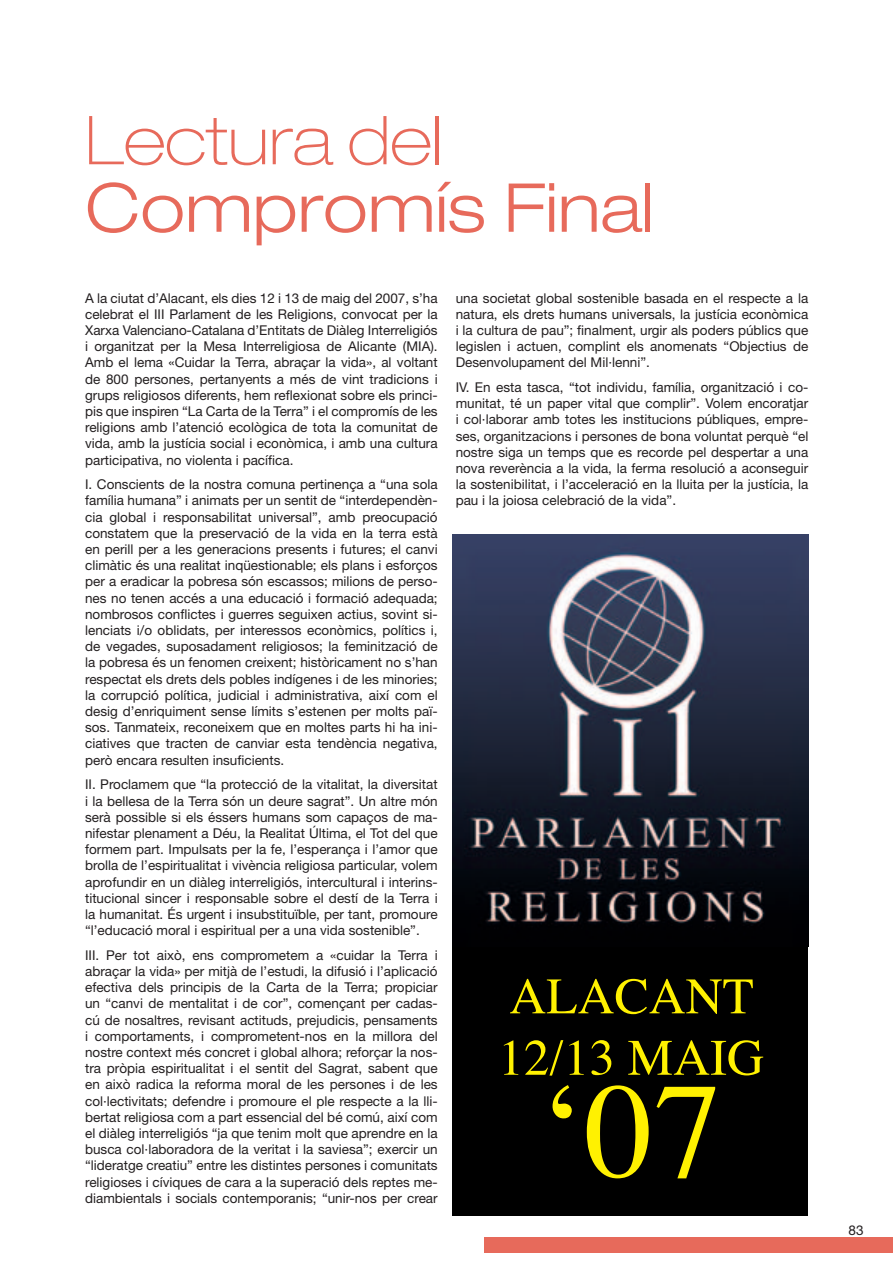
<style>
.page{position:relative;width:893px;height:1263px;background:#fff}
.page>*{position:absolute;margin:0;border:0;box-sizing:border-box;transform-origin:0 0}
.t1{font:136.5px "Times";color:#fff101}
.t2{font:300 expanded 67.5px "Helvetica Neue";color:#e76a5b}
.t3{font:100 expanded 67.5px "Helvetica Neue";color:#e76a5b}
.t4{font:51.15px/61.3px "Times";color:#fff101}
.t5{font:13.5px/16.2px "Helvetica Neue";color:#231f20;text-align:justify}
</style>
<div class="page">
<div style="left:452px;top:534px;width:356px;height:682px;background:#000"></div>
<img style="left:452px;top:534px;width:356px;height:392px">
<div style="left:485px;top:1237px;width:407px;height:16px;background:#e76a5b"></div>
<h2 class="t3" style="left:85px;top:116px;width:359px">Lectura del</h2>
<h2 class="t2" style="left:85px;top:183px;width:570px">Compromís Final</h2>
<p class="t5" style="left:85px;top:291px;width:354px">A la ciutat d’Alacant, els dies 12 i 13 de maig del 2007, s’ha celebrat el III Parlament de les Religions, convocat per la Xarxa Valenciano-Catalana d’Entitats de Diàleg Interreligiós i organitzat per la Mesa Interreligiosa de Alicante (MIA).<br>Amb el lema «Cuidar la Terra, abraçar la vida», al voltant de 800 persones, pertanyents a més de vint tradicions i grups religiosos diferents, hem reflexionat sobre els princi&shy;pis que inspiren “La Carta de la Terra” i el compromís de les religions amb l’atenció ecològica de tota la comunitat de vida, amb la justícia social i econòmica, i amb una cultura participativa, no violenta i pacífica.</p>
<p class="t5" style="left:85px;top:478px;width:354px">I. Conscients de la nostra comuna pertinença a “una sola família humana” i animats per un sentit de “interdependèn&shy;cia global i responsabilitat universal”, amb preocupació constatem que la preservació de la vida en la terra està en perill per a les generacions presents i futures; el canvi climàtic és una realitat inqüestionable; els plans i esforços per a eradicar la pobresa són escassos; milions de perso&shy;nes no tenen accés a una educació i formació adequada; nombrosos conflictes i guerres seguixen actius, sovint si&shy;lenciats i/o oblidats, per interessos econòmics, polítics i, de vegades, suposadament religiosos; la feminització de la pobresa és un fenomen creixent; històricament no s’han respectat els drets dels pobles indígenes i de les minories; la corrupció política, judicial i administrativa, així com el desig d’enriquiment sense límits s’estenen per molts paï&shy;sos. Tanmateix, reconeixem que en moltes parts hi ha ini&shy;ciatives que tracten de canviar esta tendència negativa, però encara resulten insuficients.</p>
<p class="t5" style="left:85px;top:778px;width:354px">II. Proclamem que “la protecció de la vitalitat, la diversitat i la bellesa de la Terra són un deure sagrat”. Un altre món serà possible si els éssers humans som capaços de ma&shy;nifestar plenament a Déu, la Realitat Última, el Tot del que formem part. Impulsats per la fe, l’esperança i l’amor que brolla de l’espiritualitat i vivència religiosa particular, volem aprofundir en un diàleg interreligiós, intercultural i interins&shy;titucional sincer i responsable sobre el destí de la Terra i la humanitat. És urgent i insubstituïble, per tant, promoure “l’educació moral i espiritual per a una vida sostenible”.</p>
<p class="t5" style="left:85px;top:948px;width:354px">III. Per tot això, ens comprometem a «cuidar la Terra i abraçar la vida» per mitjà de l’estudi, la difusió i l’aplicació efectiva dels principis de la Carta de la Terra; propiciar un “canvi de mentalitat i de cor”, començant per cadas&shy;cú de nosaltres, revisant actituds, prejudicis, pensaments i comportaments, i comprometent-nos en la millora del nostre context més concret i global alhora; reforçar la nos&shy;tra pròpia espiritualitat i el sentit del Sagrat, sabent que en això radica la reforma moral de les persones i de les col·lectivitats; defendre i promoure el ple respecte a la lli&shy;bertat religiosa com a part essencial del bé comú, així com el diàleg interreligiós “ja que tenim molt que aprendre en la busca col·laboradora de la veritat i la saviesa”; exercir un “lideratge creatiu” entre les distintes persones i comunitats religioses i cíviques de cara a la superació dels reptes me&shy;diambientals i socials contemporanis; “unir-nos per crear</p>
<p class="t5" style="left:455px;top:291px;width:354px">una societat global sostenible basada en el respecte a la natura, els drets humans universals, la justícia econòmica i la cultura de pau”; finalment, urgir als poders públics que legislen i actuen, complint els anomenats “Objectius de Desenvolupament del Mil·lenni”.</p>
<p class="t5" style="left:455px;top:380px;width:354px">IV. En esta tasca, “tot individu, família, organització i co&shy;munitat, té un paper vital que complir”. Volem encoratjar i col·laborar amb totes les institucions públiques, empre&shy;ses, organitzacions i persones de bona voluntat perquè “el nostre siga un temps que es recorde pel despertar a una nova reverència a la vida, la ferma resolució a aconseguir la sostenibilitat, i l’acceleració en la lluita per la justícia, la pau i la joiosa celebració de la vida”.</p>
<h3 class="t4" style="left:498px;top:970px;width:267px">ALACANT<br>12/13 MAIG</h3>
<h1 class="t1" style="left:540px;top:1075px;width:183px">‘07</h1>
<p class="t5" style="left:848px;top:1224px;width:17px">83</p>
</div>
